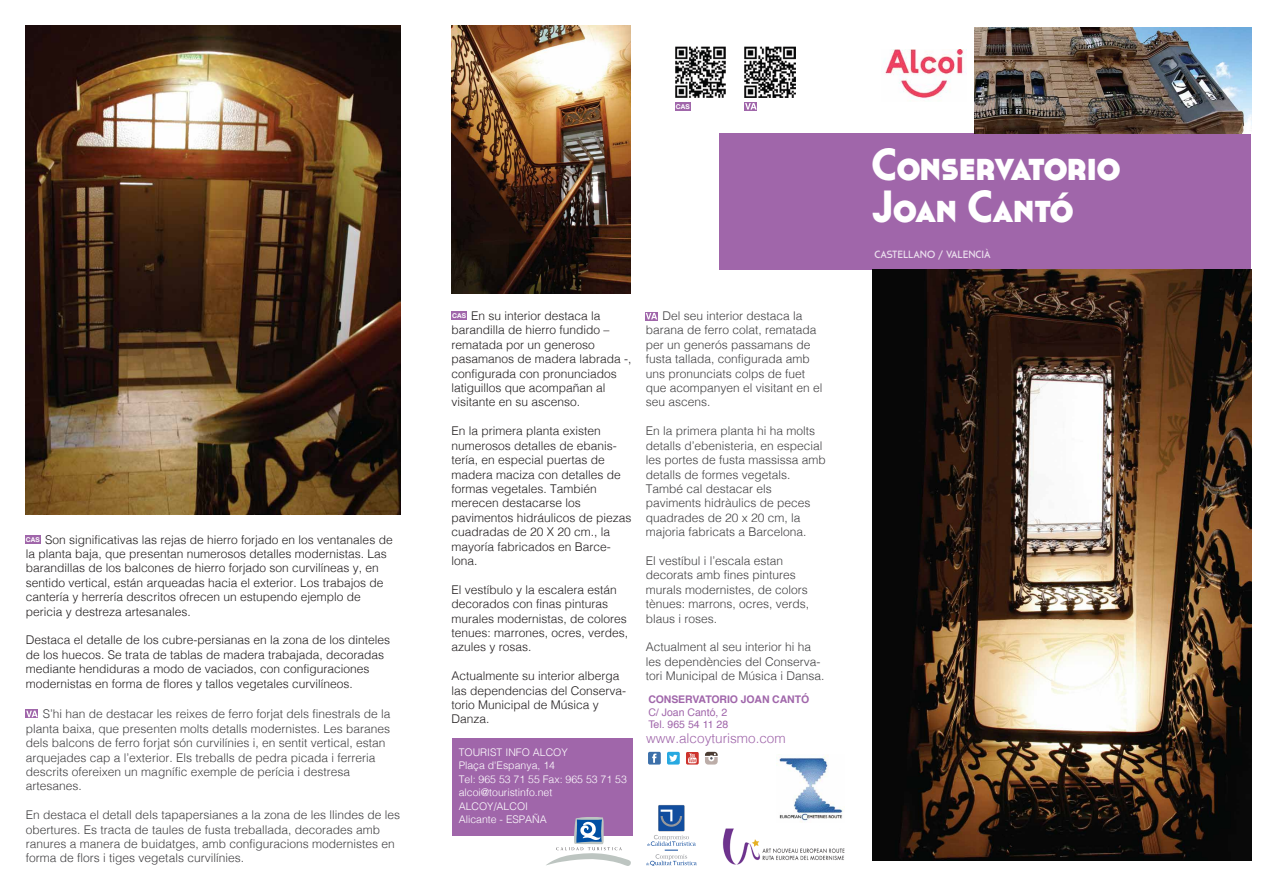
<style>
.page{position:relative;width:1277px;height:893px;background:#fff}
.page>*{position:absolute;margin:0;border:0;box-sizing:border-box;transform-origin:0 0}
.t1{font:700 45px/42px "Cassannet";letter-spacing:-.01em;color:#fff}
.t2{font:300 13.5px "Helvetica";color:#a066aa}
.t3{font:300 12px/14.4px "Helvetica";color:#231f20}
.t4{font:300 12px/14.4px "Helvetica";color:#414042}
.t5{font:300 10.5px/13.5px "Helvetica";color:#fff}
.t6{font:10.5px/12.6px "Helvetica";color:#a066aa}
.t7{font:700 10.5px "Helvetica";letter-spacing:-.01em;color:#a066aa}
.t8{font:10.5px "Cassannet";color:#fff}
.t9{font:700 6.6px "Helvetica Neue";color:#fff}
</style>
<div class="page">
<div style="left:26px;top:535px;width:14px;height:8px;background:#a066aa"></div>
<svg style="left:26px;top:710px;width:12px;height:8px"></svg>
<svg style="left:26px;top:711px;width:12px;height:6px"></svg>
<svg style="left:645px;top:312px;width:12px;height:8px"></svg>
<svg style="left:645px;top:313px;width:12px;height:6px"></svg>
<div style="left:451px;top:311px;width:15px;height:9px;background:#a066aa"></div>
<div style="left:719px;top:133px;width:531px;height:137px;background:#a066aa"></div>
<div style="left:744px;top:102px;width:13px;height:9px;background:#a066aa"></div>
<svg style="left:745px;top:103px;width:11px;height:7px"></svg>
<div style="left:675px;top:102px;width:15px;height:9px;background:#a066aa"></div>
<img style="left:974px;top:27px;width:276px;height:106px">
<img style="left:872px;top:270px;width:378px;height:591px">
<img style="left:451px;top:26px;width:179px;height:267px">
<img style="left:25px;top:26px;width:375px;height:489px">
<img style="left:675px;top:47px;width:50px;height:51px">
<img style="left:744px;top:47px;width:51px;height:51px">
<div style="left:452px;top:738px;width:181px;height:97px;background:#a066aa"></div>
<svg style="left:545px;top:817px;width:86px;height:49px"></svg>
<img style="left:884px;top:49px;width:82px;height:51px">
<div style="left:648px;top:752px;width:12px;height:12px;background:#3c70aa;border-radius:2px"></div>
<svg style="left:652px;top:754px;width:4px;height:9px"></svg>
<div style="left:667px;top:752px;width:12px;height:12px;background:#27a9e1;border-radius:2px"></div>
<svg style="left:669px;top:755px;width:8px;height:7px"></svg>
<svg style="left:686px;top:752px;width:12px;height:12px"></svg>
<svg style="left:705px;top:752px;width:12px;height:13px"></svg>
<div style="left:658px;top:805px;width:26px;height:26px;background:#114d9e"></div>
<svg style="left:660px;top:810px;width:22px;height:17px"></svg>
<svg style="left:646px;top:835px;width:50px;height:31px"></svg>
<img style="left:722px;top:828px;width:123px;height:37px">
<img style="left:776px;top:754px;width:68px;height:68px">
<p class="t3" style="left:26px;top:531px;width:368px;text-indent:19px">Son significativas las rejas de hierro forjado en los ventanales de la planta baja, que presentan numerosos detalles modernistas. Las barandillas de los balcones de hierro forjado son curvilíneas y, en sentido vertical, están arqueadas hacia el exterior. Los trabajos de cantería y herrería descritos ofrecen un estupendo ejemplo de pericia y destreza artesanales.</p>
<p class="t3" style="left:26px;top:632px;width:366px">Destaca el detalle de los cubre-persianas en la zona de los dinteles de los huecos. Se trata de tablas de madera trabajada, decoradas mediante hendiduras a modo de vaciados, con configuraciones modernistas en forma de flores y tallos vegetales curvilíneos.</p>
<p class="t9" style="left:26px;top:534px;width:15px">CAS</p>
<p class="t4" style="left:26px;top:706px;width:366px;text-indent:17px">S’hi han de destacar les reixes de ferro forjat dels finestrals de la planta baixa, que presenten molts detalls modernistes. Les baranes dels balcons de ferro forjat són curvilínies i, en sentit vertical, estan arquejades cap a l’exterior. Els treballs de pedra picada i ferreria descrits ofereixen un magnífic exemple de perícia i destresa artesanes.</p>
<p class="t4" style="left:26px;top:807px;width:376px">En destaca el detall dels tapapersianes a la zona de les llindes de les obertures. Es tracta de taules de fusta treballada, decorades amb ranures a manera de buidatges, amb configuracions modernistes en forma de flors i tiges vegetals curvilínies.</p>
<p class="t9" style="left:675px;top:101px;width:15px">CAS</p>
<p class="t3" style="left:451px;top:308px;width:182px;text-indent:20px">En su interior destaca la barandilla de hierro fundido – rematada por un generoso pasamanos de madera labrada -, configurada con pronunciados latiguillos que acompañan al visitante en su ascenso.</p>
<p class="t3" style="left:451px;top:423px;width:182px">En la primera planta existen numerosos detalles de ebanis&shy;tería, en especial puertas de madera maciza con detalles de formas vegetales. También merecen destacarse los pavimentos hidráulicos de piezas cuadradas de 20 X 20 cm., la mayoría fabricados en Barce&shy;lona.</p>
<p class="t3" style="left:451px;top:581px;width:178px">El vestíbulo y la escalera están decorados con finas pinturas murales modernistas, de colores tenues: marrones, ocres, verdes, azules y rosas.</p>
<p class="t3" style="left:451px;top:668px;width:176px">Actualmente su interior alberga las dependencias del Conserva&shy;torio Municipal de Música y<br>Danza.</p>
<p class="t9" style="left:452px;top:311px;width:15px">CAS</p>
<p class="t5" style="left:458px;top:744px;width:170px">TOURIST INFO ALCOY<br>Plaça d'Espanya, 14<br>Tel: 965 53 71 55 Fax: 965 53 71 53 alcoi@touristinfo.net<br>ALCOY/ALCOI<br>Alicante - ESPAÑA</p>
<p class="t4" style="left:645px;top:308px;width:178px;text-indent:17px">Del seu interior destaca la barana de ferro colat, rematada per un generós passamans de fusta tallada, configurada amb uns pronunciats colps de fuet que acompanyen el visitant en el seu ascens.</p>
<p class="t4" style="left:645px;top:423px;width:182px">En la primera planta hi ha molts detalls d’ebenisteria, en especial les portes de fusta massissa amb detalls de formes vegetals.<br>També cal destacar els paviments hidràulics de peces quadrades de 20 x 20 cm, la majoria fabricats a Barcelona.</p>
<p class="t4" style="left:645px;top:553px;width:165px">El vestíbul i l’escala estan decorats amb fines pintures murals modernistes, de colors tènues: marrons, ocres, verds, blaus i roses.</p>
<p class="t4" style="left:645px;top:639px;width:180px">Actualment al seu interior hi ha les dependències del Conserva&shy;tori Municipal de Música i Dansa.</p>
<p class="t7" style="left:648px;top:691px;width:162px">CONSERVATORIO JOAN CANTÓ</p>
<p class="t6" style="left:648px;top:706px;width:81px">C/ Joan Cantó, 2<br>Tel. 965 54 11 28</p>
<p class="t2" style="left:646px;top:726px;width:141px">www.alcoyturismo.com</p>
<h1 class="t1" style="left:871px;top:144px;width:250px">Conservatorio<br>Joan Cantó</h1>
<p class="t8" style="left:874px;top:248px;width:118px">CASTELLANO / VALENCIÀ</p>
</div>
